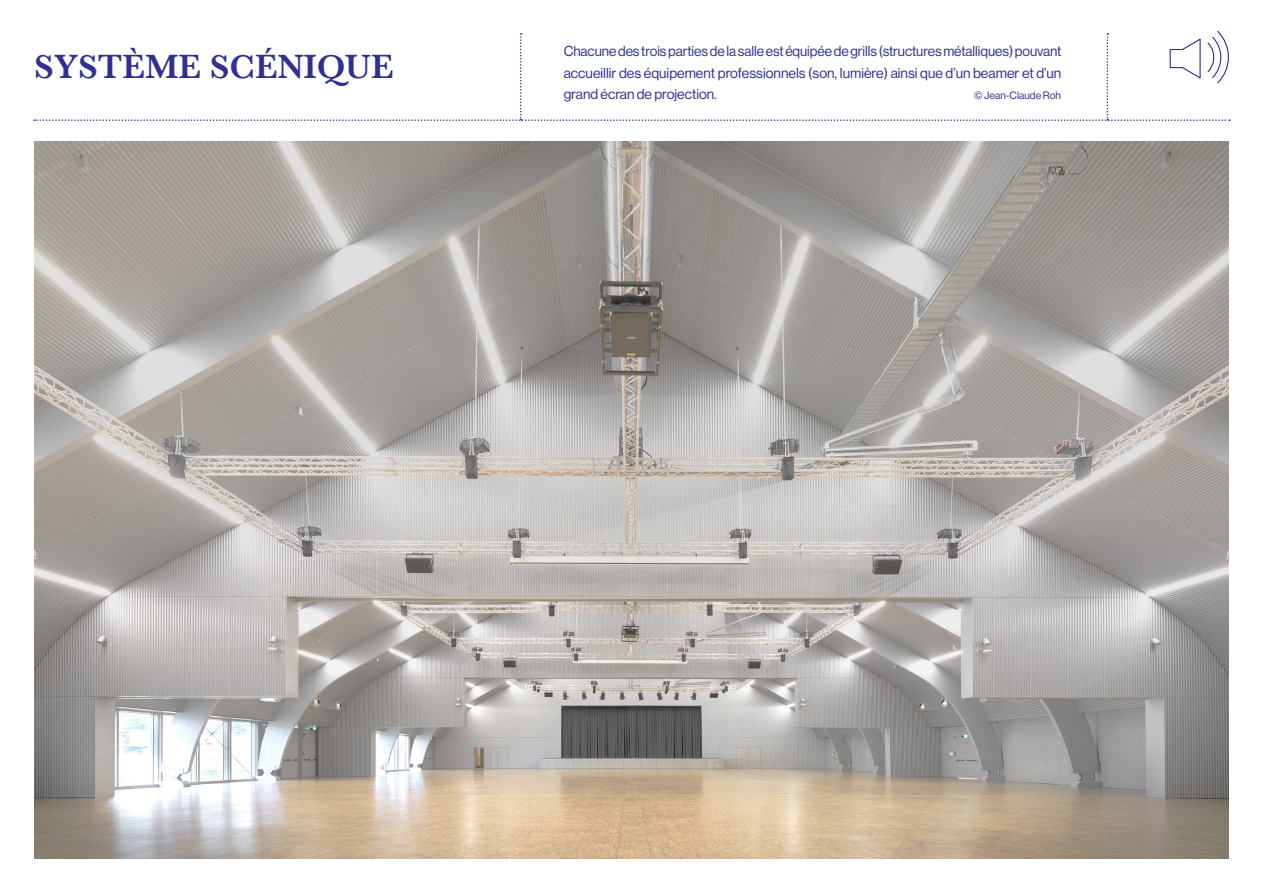
<style>
.page{position:relative;width:1263px;height:893px;background:#fff}
.page>*{position:absolute;margin:0;border:0;box-sizing:border-box;transform-origin:0 0}
.t1{font:600 34.5px "Baskerville";color:#2e3092}
.texte{font:14.1px/21.5px "N Haas Grotesk DS Pro 55 Rg";color:#2e3092;text-align:justify}
.texte-2{font:10.5px "N Haas Grotesk DS Pro 55 Rg";color:#2e3092}
</style>
<div class="page">
<img style="left:34px;top:141px;width:1195px;height:718px">
<svg style="left:34px;top:31px;width:1197px;height:90px"></svg>
<p class="t1" style="left:34px;top:47px;width:361px">SYSTÈME SCÉNIQUE</p>
<p class="texte" style="left:564px;top:41px;width:499px">Chacune des trois parties de la salle est équipée de grills (structures métalliques) pouvant accueillir des équipement professionnels (son, lumière) ainsi que d’un beamer et d’un grand écran de projection.</p>
<p class="texte-2" style="left:974px;top:89px;width:89px">© Jean-Claude Roh</p>
</div>
